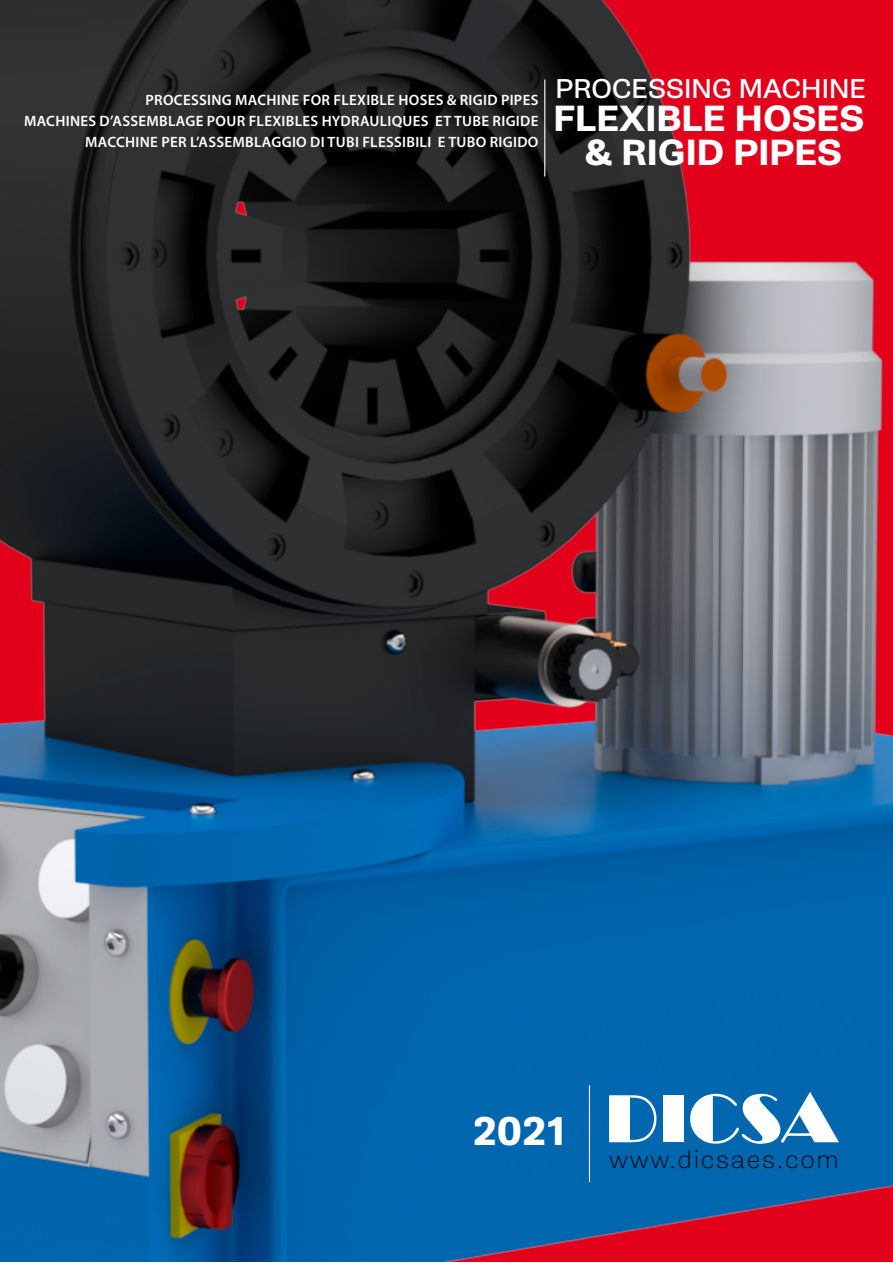
<style>
.page{position:relative;width:893px;height:1263px;background:#fff}
.page>*{position:absolute;margin:0;border:0;box-sizing:border-box;transform-origin:0 0}
.t1{font:700 37.95px "Gira Sans";color:#fff}
.t2{font:700 34.5px "Gira Sans";color:#fff}
.t3{font:25.8px "Gira Sans";color:#fff}
.t4{font:100 24px "Gira Sans";letter-spacing:.065em;color:#000}
.t5{font:600 15px "Myriad Pro";letter-spacing:.02em;color:#fff}
</style>
<div class="page">
<img style="left:0;top:0;width:893px;height:1261px">
<hr style="left:544px;top:80px;width:1px;height:96px;background:#fff">
<svg style="left:609px;top:1095px;width:48px;height:48px"></svg>
<svg style="left:690px;top:1092px;width:149px;height:52px"></svg>
<div style="left:663px;top:1095px;width:21px;height:47px;background:#fff"></div>
<hr style="left:589px;top:1085px;width:1px;height:97px;background:#fff">
<p class="t5" style="left:146px;top:91px;width:394px">PROCESSING MACHINE FOR FLEXIBLE HOSES &amp; RIGID PIPES</p>
<p class="t5" style="left:24px;top:112px;width:516px">MACHINES D’ASSEMBLAGE POUR FLEXIBLES HYDRAULIQUES ET TUBE RIGIDE</p>
<p class="t5" style="left:85px;top:133px;width:455px">MACCHINE PER L’ASSEMBLAGGIO DI TUBI FLESSIBILI E TUBO RIGIDO</p>
<p class="t3" style="left:555px;top:72px;width:312px">PROCESSING MACHINE</p>
<p class="t2" style="left:554px;top:96px;width:312px">FLEXIBLE HOSES</p>
<p class="t2" style="left:585px;top:130px;width:259px">&amp; RIGID PIPES</p>
<p class="t1" style="left:472px;top:1106px;width:95px">2021</p>
<p class="t4" style="left:609px;top:1144px;width:231px">www.dicsaes.com</p>
</div>
